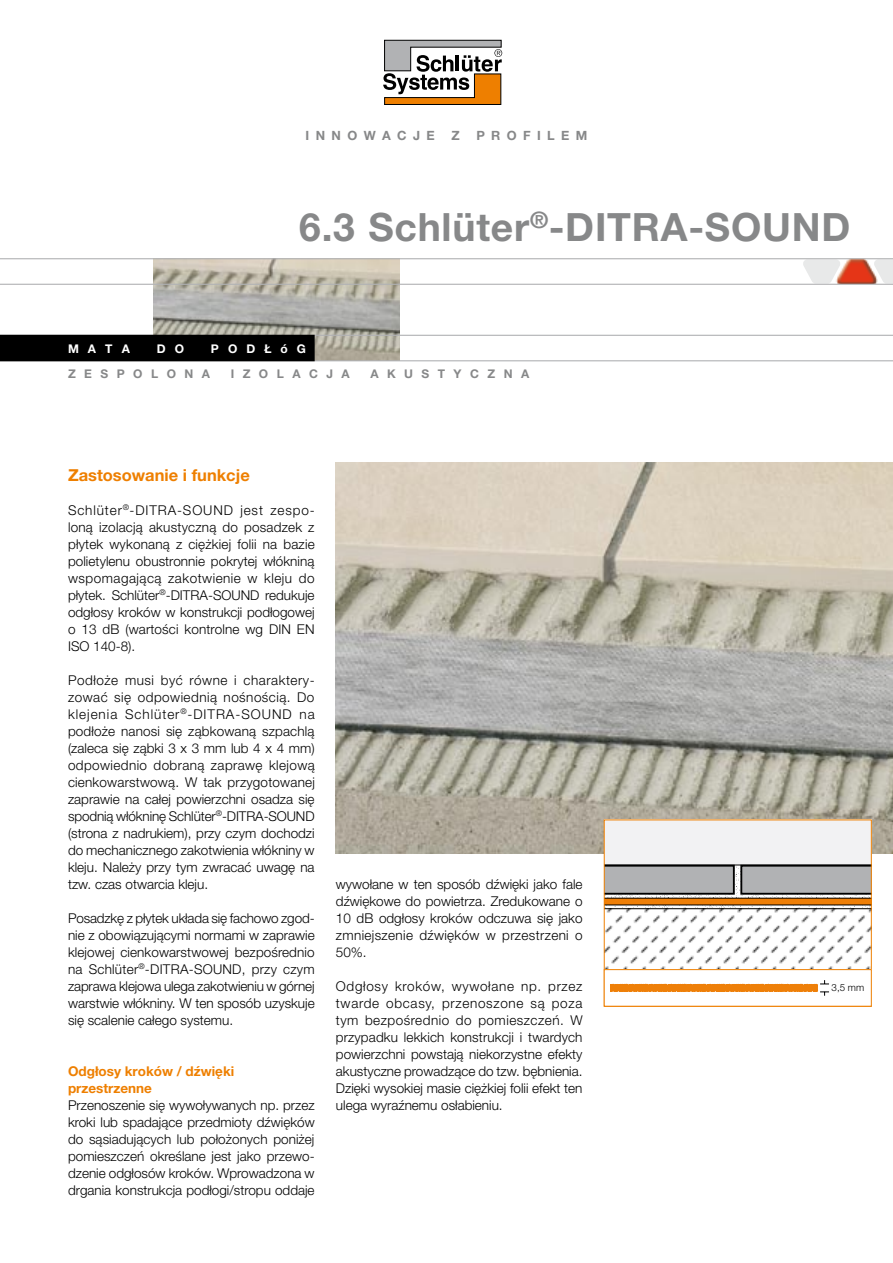
<style>
.page{position:relative;width:893px;height:1263px;background:#fff}
.page>*{position:absolute;margin:0;border:0;box-sizing:border-box;transform-origin:0 0}
.t1{font:700 39px "Helvetica Neue LT Pro";letter-spacing:.02em;color:#878889}
.t2{font:700 16.5px "Helvetica Neue LT Pro";color:#ee7f00}
.t3{font:300 13.5px/17px "Helvetica Neue LT Pro";color:#000;text-align:justify}
.t4{font:700 13.5px/17px "Helvetica Neue LT Pro";color:#ee7f00}
.t5{font:700 12.75px "Helvetica Neue LT Pro";letter-spacing:.5em;color:#878889}
.t6{font:700 12px "Helvetica Neue LT Pro";letter-spacing:.705em;color:#878889}
.t7{font:700 12px "Helvetica Neue LT Pro";color:#fff}
.t8{font:300 9.9px "Helvetica Neue LT Pro";color:#000}
</style>
<div class="page">
<img style="left:153px;top:259px;width:247px;height:101px">
<img style="left:830px;top:259px;width:52px;height:25px">
<svg style="left:803px;top:259px;width:37px;height:24px"></svg>
<svg style="left:874px;top:259px;width:19px;height:24px"></svg>
<svg style="left:383px;top:40px;width:119px;height:65px"></svg>
<hr style="left:315px;top:335px;width:578px;height:1px;background:#b1b2b4">
<hr style="left:0;top:284px;width:893px;height:1px;background:#b1b2b4">
<hr style="left:0;top:258px;width:893px;height:1px;background:#b1b2b4">
<hr style="left:315px;top:360px;width:578px;height:1px;background:#b1b2b4">
<div style="left:1px;top:335px;width:313px;height:26px;background:#000"></div>
<img style="left:336px;top:462px;width:557px;height:391px">
<div style="left:604px;top:820px;width:267px;height:70px;background:#f2f2f3"></div>
<div style="left:604px;top:969px;width:268px;height:38px;border:1px solid #ee7f00"></div>
<svg style="left:604px;top:865px;width:267px;height:141px"></svg>
<p class="t5" style="left:306px;top:127px;width:131px">INNOWACJE</p>
<p class="t5" style="left:451px;top:127px;width:10px">Z</p>
<p class="t5" style="left:476px;top:127px;width:112px">PROFILEM</p>
<h1 class="t1" style="left:299px;top:203px;width:553px">6.3 Schlüter<sup>®</sup>-DITRA-SOUND</h1>
<p class="t7" style="left:68px;top:342px;width:63px">M A T A</p>
<p class="t7" style="left:157px;top:342px;width:29px">D O</p>
<p class="t7" style="left:211px;top:342px;width:97px">P O D Ł ó G</p>
<p class="t6" style="left:68px;top:367px;width:144px">ZESPOLONA</p>
<p class="t6" style="left:231px;top:367px;width:121px">IZOLACJA</p>
<p class="t6" style="left:370px;top:367px;width:160px">AKUSTYCZNA</p>
<p class="t2" style="left:68px;top:464px;width:183px">Zastosowanie i funkcje</p>
<p class="t3" style="left:68px;top:501px;width:248px">Schlüter<sup>®</sup>-DITRA-SOUND jest zespo&shy;loną izolacją akustyczną do posadzek z płytek wykonaną z ciężkiej folii na bazie polietylenu obustronnie pokrytej włókniną wspomagającą zakotwienie w kleju do płytek. Schlüter<sup>®</sup>-DITRA-SOUND redukuje odgłosy kroków w konstrukcji podłogowej o 13 dB (wartości kontrolne wg DIN EN ISO 140-8).</p>
<p class="t3" style="left:68px;top:671px;width:248px">Podłoże musi być równe i charaktery&shy;zować się odpowiednią nośnością. Do klejenia Schlüter<sup>®</sup>-DITRA-SOUND na podłoże nanosi się ząbkowaną szpachlą (zaleca się ząbki 3 x 3 mm lub 4 x 4 mm) odpowiednio dobraną zaprawę klejową cienkowarstwową. W tak przygotowanej zaprawie na całej powierzchni osadza się spodnią włókninę Schlüter<sup>®</sup>-DITRA-SOUND (strona z nadrukiem), przy czym dochodzi do mechanicznego zakotwienia włókniny w kleju. Należy przy tym zwracać uwagę na tzw. czas otwarcia kleju.</p>
<p class="t3" style="left:68px;top:909px;width:248px">Posadzkę z płytek układa się fachowo zgod&shy;nie z obowiązującymi normami w zaprawie klejowej cienkowarstwowej bezpośrednio na Schlüter<sup>®</sup>-DITRA-SOUND, przy czym zaprawa klejowa ulega zakotwieniu w górnej warstwie włókniny. W ten sposób uzyskuje się scalenie całego systemu.</p>
<p class="t4" style="left:68px;top:1062px;width:168px">Odgłosy kroków / dźwięki przestrzenne</p>
<p class="t3" style="left:68px;top:1096px;width:248px">Przenoszenie się wywoływanych np. przez kroki lub spadające przedmioty dźwięków do sąsiadujących lub położonych poniżej pomieszczeń określane jest jako przewo&shy;dzenie odgłosów kroków. Wprowadzona w drgania konstrukcja podłogi/stropu oddaje</p>
<p class="t3" style="left:336px;top:875px;width:248px">wywołane w ten sposób dźwięki jako fale dźwiękowe do powietrza. Zredukowane o 10 dB odgłosy kroków odczuwa się jako zmniejszenie dźwięków w przestrzeni o 50%.</p>
<p class="t3" style="left:336px;top:977px;width:248px">Odgłosy kroków, wywołane np. przez twarde obcasy, przenoszone są poza tym bezpośrednio do pomieszczeń. W przypadku lekkich konstrukcji i twardych powierzchni powstają niekorzystne efekty akustyczne prowadzące do tzw. bębnienia.<br>Dzięki wysokiej masie ciężkiej folii efekt ten ulega wyraźnemu osłabieniu.</p>
<p class="t8" style="left:832px;top:982px;width:34px">3,5 mm</p>
</div>
